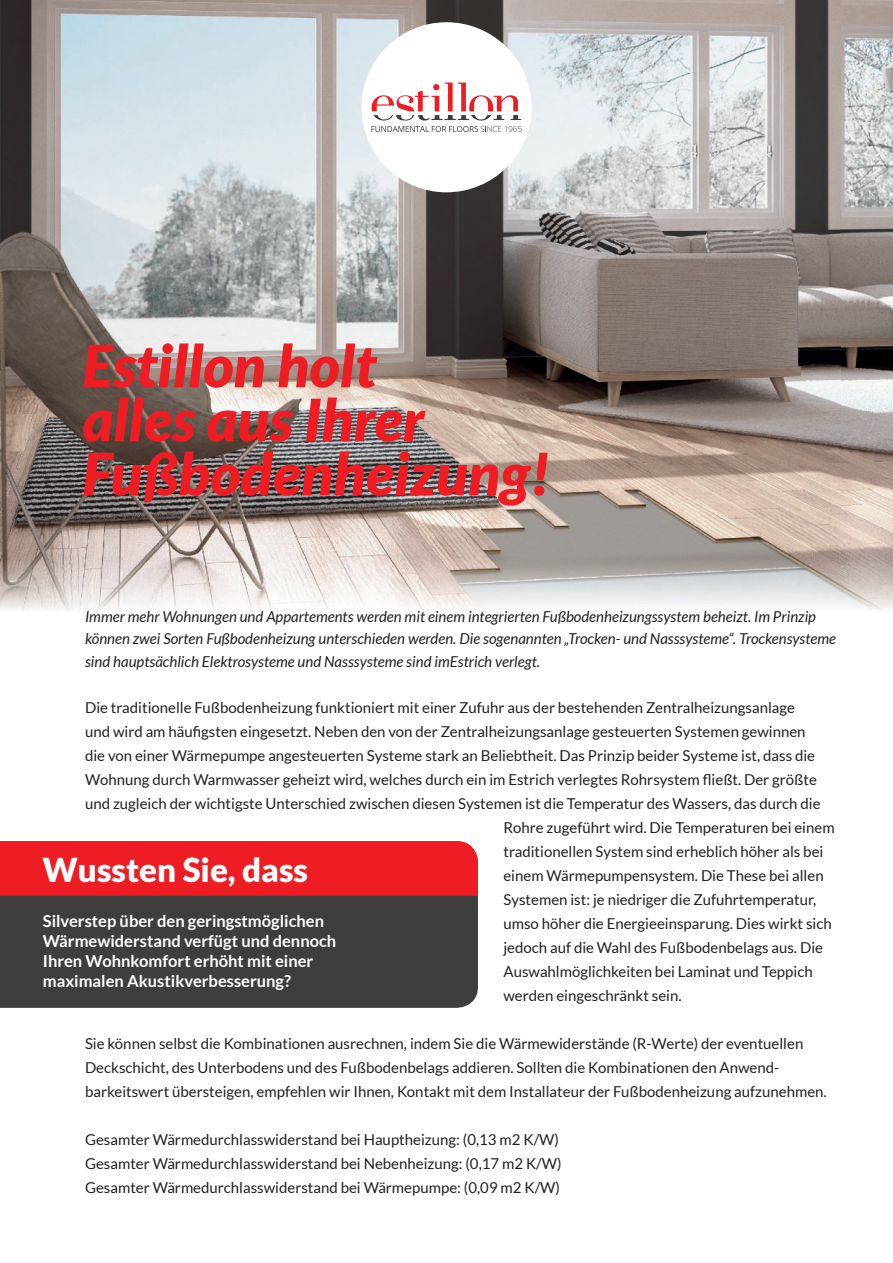
<style>
.page{position:relative;width:893px;height:1263px;background:#fff}
.page>*{position:absolute;margin:0;border:0;box-sizing:border-box;transform-origin:0 0}
.t1{font:italic 900 58.5px/54px "Lato";color:#ee1d23}
.t2{font:900 33px "Lato";color:#fff}
.t3{font:700 16.5px/19.8px "Lato";color:#fff}
.t4{font:15px/24px "Lato";color:#231f20}
.t5{font:italic 15px/22.5px "Lato";color:#231f20}
</style>
<div class="page">
<div style="left:0;top:896px;width:478px;height:112px;background:#3e3e3f"></div>
<img style="left:0;top:0;width:893px;height:611px">
<div style="left:361px;top:22px;width:170px;height:170px;background:#fff;border-radius:50%"></div>
<svg style="left:371px;top:83px;width:150px;height:49px"></svg>
<div style="left:0;top:841px;width:478px;height:55px;background:#ee1d23"></div>
<h1 class="t1" style="left:82px;top:343px;width:469px">Estillon holt<br>alles aus Ihrer<br>Fußbodenheizung!</h1>
<p class="t5" style="left:85px;top:606px;width:753px">Immer mehr Wohnungen und Appartements werden mit einem integrierten Fußbodenheizungssystem beheizt. Im Prinzip können zwei Sorten Fußbodenheizung unterschieden werden. Die sogenannten „Trocken- und Nasssysteme“. Trockensysteme sind hauptsächlich Elektrosysteme und Nasssysteme sind imEstrich verlegt.</p>
<p class="t4" style="left:85px;top:697px;width:711px">Die traditionelle Fußbodenheizung funktioniert mit einer Zufuhr aus der bestehenden Zentralheizungsanlage</p>
<p class="t4" style="left:85px;top:720px;width:722px">und wird am häufigsten eingesetzt. Neben den von der Zentralheizungsanlage gesteuerten Systemen gewinnen</p>
<p class="t4" style="left:85px;top:744px;width:732px">die von einer Wärmepumpe angesteuerten Systeme stark an Beliebtheit. Das Prinzip beider Systeme ist, dass die</p>
<p class="t4" style="left:85px;top:768px;width:733px">Wohnung durch Warmwasser geheizt wird, welches durch ein im Estrich verlegtes Rohrsystem fließt. Der größte</p>
<p class="t4" style="left:85px;top:792px;width:737px">und zugleich der wichtigste Unterschied zwischen diesen Systemen ist die Temperatur des Wassers, das durch die</p>
<p class="t4" style="left:503px;top:816px;width:333px">Rohre zugeführt wird. Die Temperaturen bei einem</p>
<p class="t4" style="left:503px;top:840px;width:321px">traditionellen System sind erheblich höher als bei</p>
<p class="t4" style="left:503px;top:864px;width:322px">einem Wärmepumpensystem. Die These bei allen</p>
<p class="t4" style="left:503px;top:888px;width:314px">Systemen ist: je niedriger die Zufuhrtemperatur,</p>
<p class="t4" style="left:503px;top:912px;width:330px">umso höher die Energieeinsparung. Dies wirkt sich</p>
<p class="t4" style="left:503px;top:936px;width:321px">jedoch auf die Wahl des Fußbodenbelags aus. Die</p>
<p class="t4" style="left:503px;top:960px;width:311px">Auswahlmöglichkeiten bei Laminat und Teppich</p>
<p class="t4" style="left:503px;top:984px;width:180px">werden eingeschränkt sein.</p>
<p class="t4" style="left:85px;top:1032px;width:743px">Sie können selbst die Kombinationen ausrechnen, indem Sie die Wärmewiderstände (R-Werte) der eventuellen<br>Deckschicht, des Unterbodens und des Fußbodenbelags addieren. Sollten die Kombinationen den Anwend&shy;barkeitswert übersteigen, empfehlen wir Ihnen, Kontakt mit dem Installateur der Fußbodenheizung aufzunehmen.</p>
<p class="t4" style="left:85px;top:1128px;width:478px">Gesamter Wärmedurchlasswiderstand bei Hauptheizung: (0,13 m2 K/W)<br>Gesamter Wärmedurchlasswiderstand bei Nebenheizung: (0,17 m2 K/W)<br>Gesamter Wärmedurchlasswiderstand bei Wärmepumpe: (0,09 m2 K/W)</p>
<h2 class="t2" style="left:43px;top:857px;width:267px">Wussten Sie, dass</h2>
<p class="t3" style="left:43px;top:913px;width:295px">Silverstep über den geringstmöglichen Wärmewiderstand verfügt und dennoch Ihren Wohnkomfort erhöht mit einer maximalen Akustikverbesserung?</p>
</div>
